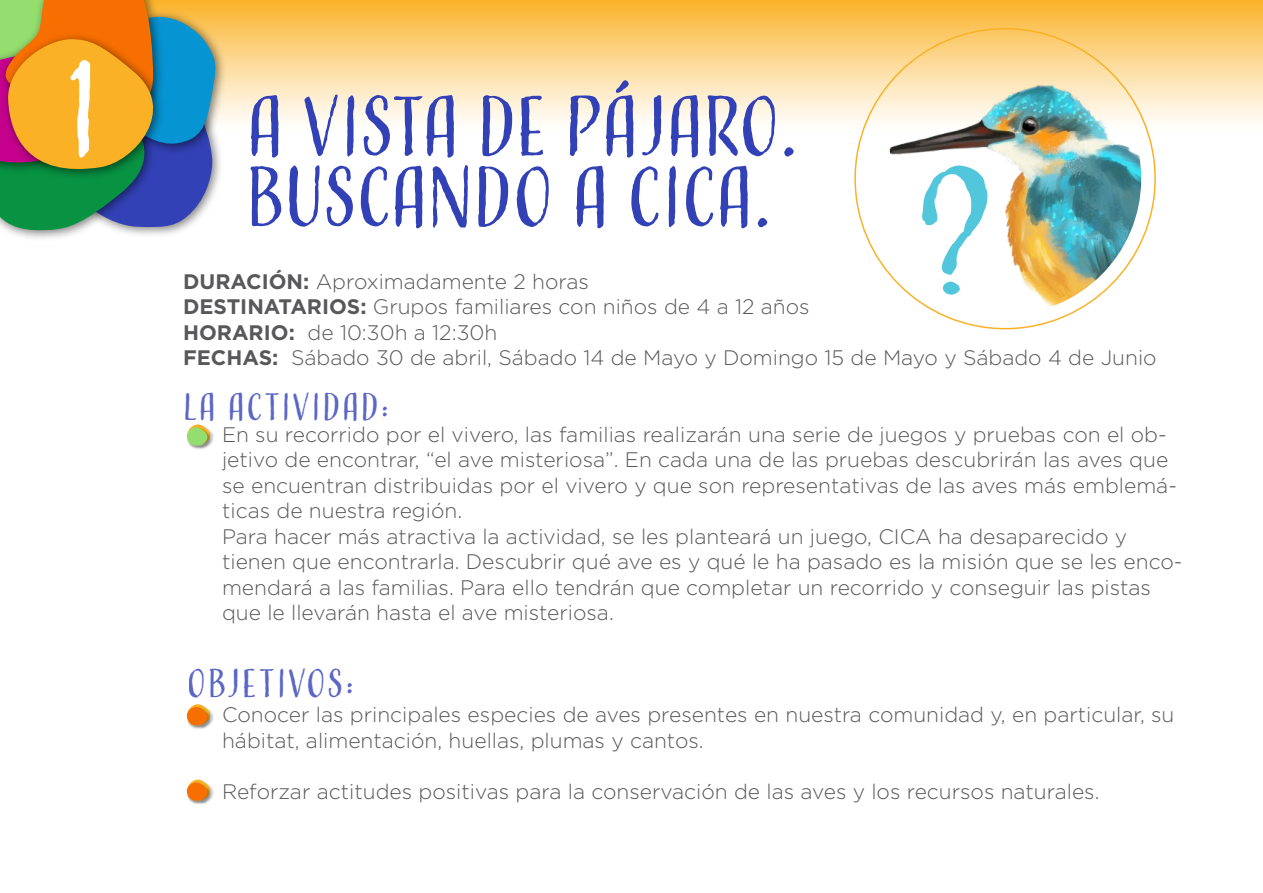
<style>
.page{position:relative;width:1263px;height:893px;background:#fff}
.page>*{position:absolute;margin:0;border:0;box-sizing:border-box;transform-origin:0 0}
.t1{font:78.9px/70.7px "Adorn Condensed Sans";letter-spacing:-.03em;color:#3241b6}
.t2{font:37.5px "Adorn Condensed Sans";letter-spacing:.025em;color:#3241b6}
.t3{font:36px "Adorn Condensed Sans";letter-spacing:.03em;color:#3241b6}
.t4{font:300 21px/25.5px "Gotham";color:#58585a}
.s1{font-size:124.8px;color:#fff}
.s2{font-weight:700}
</style>
<div class="page">
<svg style="left:218px;top:0;width:1045px;height:186px"></svg>
<img style="left:160px;top:159px;width:68px;height:76px">
<img style="left:218px;top:6px;width:13px;height:153px">
<svg style="left:0;top:0;width:218px;height:231px;background:#908d5e"></svg>
<img style="left:890px;top:83px;width:251px;height:232px">
<img style="left:186px;top:711px;width:27px;height:18px">
<svg style="left:187px;top:704px;width:24px;height:23px"></svg>
<img style="left:186px;top:787px;width:27px;height:17px">
<svg style="left:187px;top:780px;width:24px;height:22px"></svg>
<img style="left:186px;top:431px;width:27px;height:18px">
<svg style="left:187px;top:424px;width:24px;height:23px"></svg>
<svg style="left:917px;top:163px;width:80px;height:134px"></svg>
<h1 class="t1" style="left:245px;top:96px;width:554px;text-indent:-180px"><span class="s1">1</span> A VISTA DE PÁJARO.<br>BUSCANDO A CICA.</h1>
<p class="t4" style="left:183px;top:268px;width:975px"><span class="s2">DURACIÓN:</span> Aproximadamente 2 horas<br><span class="s2">DESTINATARIOS:</span> Grupos familiares con niños de 4 a 12 años<br><span class="s2">HORARIO:</span> de 10:30h a 12:30h<br><span class="s2">FECHAS:</span> Sábado 30 de abril, Sábado 14 de Mayo y Domingo 15 de Mayo y Sábado 4 de Junio</p>
<h3 class="t3" style="left:183px;top:384px;width:208px">LA ACTIVIDAD:</h3>
<p class="t4" style="left:222px;top:421px;width:962px">En su recorrido por el vivero, las familias realizarán una serie de juegos y pruebas con el ob&shy;jetivo de encontrar, “el ave misteriosa”. En cada una de las pruebas descubrirán las aves que se encuentran distribuidas por el vivero y que son representativas de las aves más emblemá&shy;ticas de nuestra región.<br>Para hacer más atractiva la actividad, se les planteará un juego, CICA ha desaparecido y tienen que encontrarla. Descubrir qué ave es y qué le ha pasado es la misión que se les enco&shy;mendará a las familias. Para ello tendrán que completar un recorrido y conseguir las pistas que le llevarán hasta el ave misteriosa.</p>
<h2 class="t2" style="left:187px;top:659px;width:169px">OBJETIVOS:</h2>
<p class="t4" style="left:222px;top:701px;width:954px">Conocer las principales especies de aves presentes en nuestra comunidad y, en particular, su hábitat, alimentación, huellas, plumas y cantos.</p>
<p class="t4" style="left:222px;top:778px;width:879px">Reforzar actitudes positivas para la conservación de las aves y los recursos naturales.</p>
</div>
